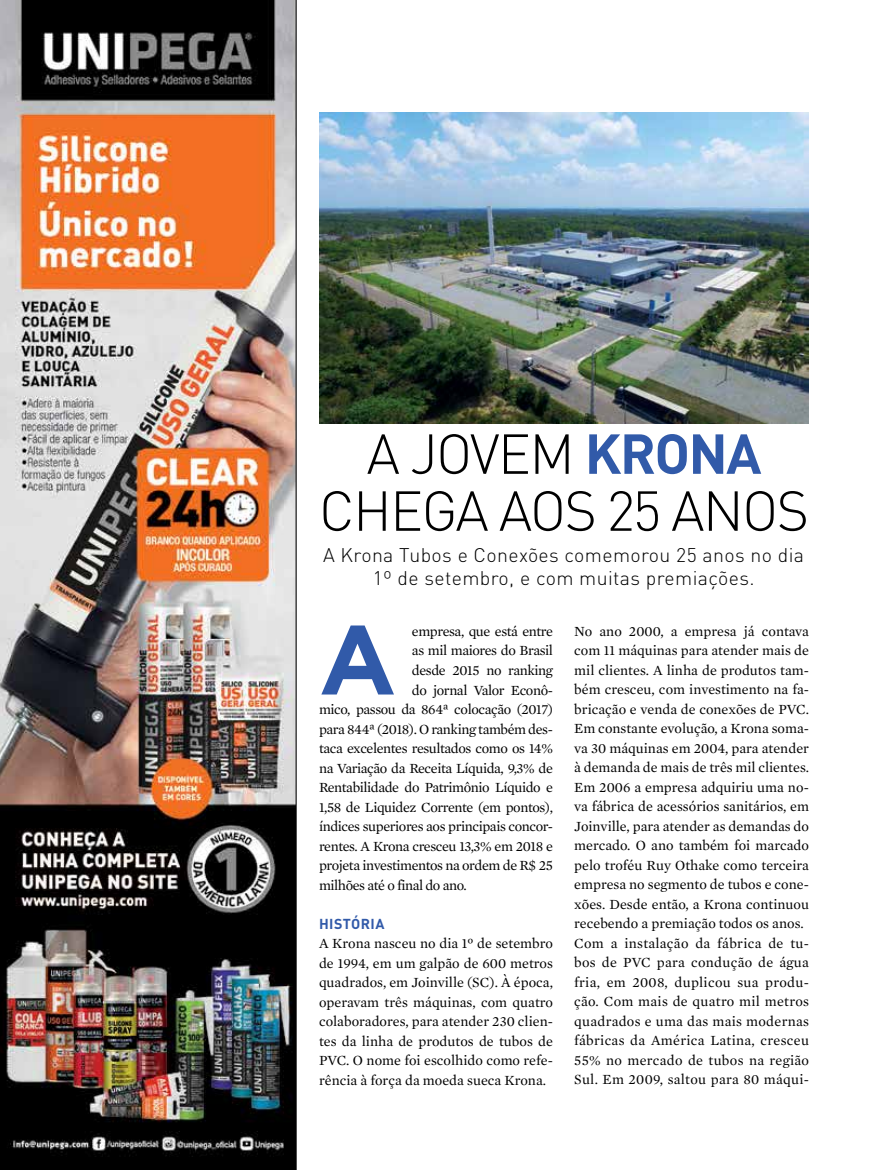
<style>
.page{position:relative;width:872px;height:1170px;background:#fff}
.page>*{position:absolute;margin:0;border:0;box-sizing:border-box;transform-origin:0 0}
.t1{font:700 97.8px "Gotham";color:#315aa9}
.t2{font:300 55.35px/57px "DIN Pro";letter-spacing:-.03em;color:#000;text-align:center}
.t3{font:300 19.5px/22.5px "DIN Pro";letter-spacing:.02em;color:#000;text-align:center}
.t4{font:14.25px/19.5px "Mercury Text G1";color:#000;text-align:justify}
.t5{font:14.25px "Mercury Text G1";letter-spacing:-.03em;color:#000}
.t6{font:700 14.25px "DIN Pro";letter-spacing:.03em;color:#315aa9}
.s1{font-weight:700;color:#315aa9}
</style>
<div class="page">
<img style="left:319px;top:113px;width:489px;height:311px">
<img style="left:0;top:0;width:295px;height:1169px">
<hr style="left:295px;top:0;width:2px;height:1169px;background:#000">
<h2 class="t2" style="left:319px;top:423px;width:491px">A JOVEM <span class="s1">KRONA<br></span>CHEGA AOS 25 ANOS</h2>
<h3 class="t3" style="left:323px;top:543px;width:482px">A Krona Tubos e Conexões comemorou 25 anos no dia<br>1º de setembro, e com muitas premiações.</h3>
<h1 class="t1" style="left:319px;top:595px;width:79px">A</h1>
<p class="t5" style="left:412px;top:622px;width:142px">empresa, que está entre</p>
<p class="t4" style="left:574px;top:621px;width:236px;text-align:left">No ano 2000, a empresa já contava com 11 máquinas para atender mais de mil clientes. A linha de produtos tam&shy;bém cresceu, com investimento na fa&shy;bricação e venda de conexões de PVC.<br>Em constante evolução, a Krona soma&shy;va 30 máquinas em 2004, para atender à demanda de mais de três mil clientes.<br>Em 2006 a empresa adquiriu uma no&shy;va fábrica de acessórios sanitários, em Joinville, para atender as demandas do mercado. O ano também foi marcado pelo troféu Ruy Othake como terceira empresa no segmento de tubos e cone&shy;xões. Desde então, a Krona continuou recebendo a premiação todos os anos.<br>Com a instalação da fábrica de tu&shy;bos de PVC para condução de água fria, em 2008, duplicou sua produ&shy;ção. Com mais de quatro mil metros quadrados e uma das mais modernas fábricas da América Latina, cresceu 55% no mercado de tubos na região Sul. Em 2009, saltou para 80 máqui-</p>
<p class="t5" style="left:412px;top:642px;width:142px">as mil maiores do Brasil</p>
<p class="t5" style="left:412px;top:661px;width:142px">desde 2015 no ranking</p>
<p class="t5" style="left:412px;top:681px;width:142px">do jornal Valor Econô-</p>
<p class="t5" style="left:319px;top:700px;width:235px">mico, passou da 864ª colocação (2017)</p>
<p class="t5" style="left:319px;top:720px;width:235px">para 844ª (2018). O ranking também des-</p>
<p class="t5" style="left:319px;top:739px;width:235px">taca excelentes resultados como os 14%</p>
<p class="t5" style="left:319px;top:759px;width:235px">na Variação da Receita Líquida, 9,3% de</p>
<p class="t5" style="left:319px;top:778px;width:235px">Rentabilidade do Patrimônio Líquido e</p>
<p class="t5" style="left:319px;top:798px;width:235px">1,58 de Liquidez Corrente (em pontos),</p>
<p class="t5" style="left:319px;top:817px;width:235px">índices superiores aos principais concor-</p>
<p class="t5" style="left:319px;top:837px;width:235px">rentes. A Krona cresceu 13,3% em 2018 e</p>
<p class="t5" style="left:319px;top:856px;width:235px">projeta investimentos na ordem de R$ 25</p>
<p class="t5" style="left:319px;top:876px;width:149px">milhões até o final do ano.</p>
<p class="t6" style="left:319px;top:913px;width:67px">HISTÓRIA</p>
<p class="t4" style="left:319px;top:933px;width:235px">A Krona nasceu no dia 1º de setembro de 1994, em um galpão de 600 metros quadrados, em Joinville (SC). À época, operavam três máquinas, com quatro colaboradores, para atender 230 clien&shy;tes da linha de produtos de tubos de PVC. O nome foi escolhido como refe&shy;rência à força da moeda sueca Krona.</p>
</div>
